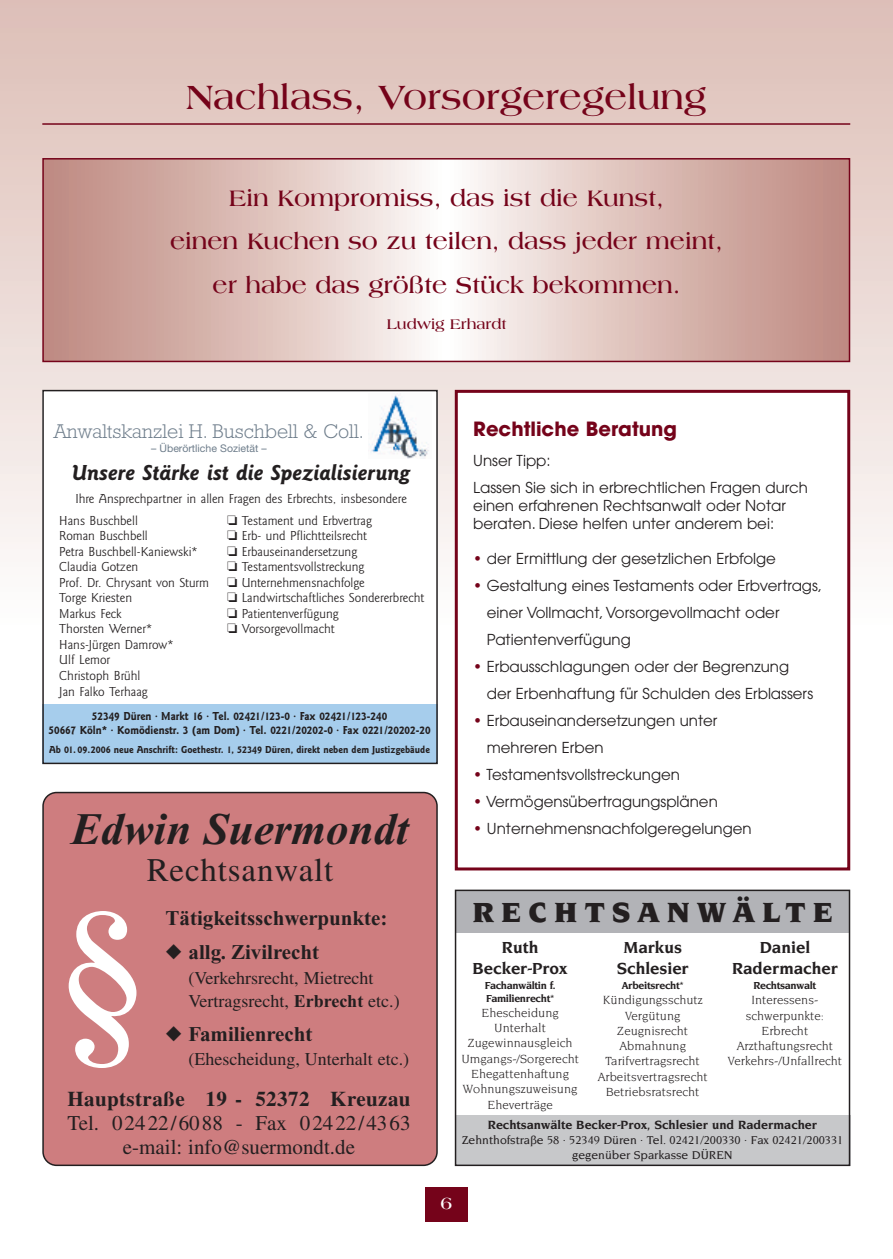
<style>
.page{position:relative;width:893px;height:1259px;background:#fff}
.page>*{position:absolute;margin:0;border:0;box-sizing:border-box;transform-origin:0 0}
.t1{font:190.5px "Times";color:#fff}
.t2{font:italic 700 45px "Times New Roman";color:#231f20}
.t3{font:700 36px "Americana";color:#75031a}
.t4{font:33px "Times";letter-spacing:.025em;color:#231f20}
.t5{font:900 30px "Novarese";letter-spacing:.245em;color:#231f20}
.t6{font:700 24px/43.5px "Americana";color:#75031a;text-align:center}
.t7{font:italic 700 22.5px "Goudy Sans";color:#231f20}
.t8{font:700 21px "Times New Roman";color:#231f20}
.t9{font:21px/24px "Times";color:#231f20;text-align:center}
.t10{font:700 21px "Times";letter-spacing:.02em;color:#231f20}
.t11{font:300 20.1px "Rockwell";color:#6e7d8b}
.t12{font:700 19.5px "Avant Garde";color:#75031a}
.t13{font:18px/23.7px "Times";color:#231f20}
.t14{font:700 18px "Americana";color:#fff}
.t15{font:700 16.5px/20.9px "Novarese Itc T";color:#231f20;text-align:center}
.t16{font:15px/27px "Avant Garde";color:#231f20}
.t17{font:700 15px "Americana";color:#75031a}
.t18{font:13.5px/15.5px "Goudy Sans";color:#231f20}
.t19{font:12.75px/15.3px "Novarese";color:#231f20;text-align:center}
.t20{font:500 12.3px/14.7px "Novarese";color:#231f20;text-align:center}
.t21{font:700 12.3px "Novarese Itc T";color:#231f20}
.t22{font:700 12px/14.5px "Goudy Sans";color:#231f20;text-align:center;scale:.9 1}
.t23{font:700 10.5px "Goudy Sans";letter-spacing:-.005em;color:#231f20;scale:.92 1}
.t24{font:700 10.5px/12.6px "Novarese Itc T";letter-spacing:-.03em;color:#231f20}
.t25{font:10.5px "Helvetica Neue";color:#6e7d8b}
.s1{font-family:"Times New Roman";font-weight:700}
.s2{color:#75031a}
</style>
<div class="page">
<svg style="left:0;top:0;width:892px;height:626px;background:#dec3bc"></svg>
<div style="left:42px;top:390px;width:396px;height:374px;background:#fff"></div>
<div style="left:425px;top:1187px;width:43px;height:34px;background:#75031a"></div>
<div style="left:456px;top:890px;width:392px;height:42px;background:#b2b3b7"></div>
<div style="left:455px;top:1115px;width:395px;height:50px;background:#c7c8ca"></div>
<div style="left:455px;top:889px;width:395px;height:277px;border:2px solid #231f20"></div>
<div style="left:250px;top:159px;width:392px;height:202px;background:#ddc0ba"></div>
<div style="left:266px;top:159px;width:361px;height:202px;background:#e0c5bd"></div>
<div style="left:278px;top:159px;width:337px;height:202px;background:#e2c8c1"></div>
<div style="left:289px;top:159px;width:314px;height:202px;background:#e4ccc5"></div>
<div style="left:305px;top:159px;width:282px;height:202px;background:#e7d0ca"></div>
<div style="left:321px;top:159px;width:251px;height:202px;background:#e9d5d0"></div>
<div style="left:333px;top:159px;width:227px;height:202px;background:#ead8d4"></div>
<div style="left:344px;top:159px;width:204px;height:202px;background:#edddd9"></div>
<div style="left:356px;top:159px;width:180px;height:202px;background:#efe1dd"></div>
<div style="left:368px;top:159px;width:157px;height:202px;background:#f1e4e1"></div>
<div style="left:380px;top:159px;width:133px;height:202px;background:#f3e8e5"></div>
<div style="left:391px;top:159px;width:110px;height:202px;background:#f4ecea"></div>
<div style="left:403px;top:159px;width:86px;height:202px;background:#f7f0ee"></div>
<div style="left:411px;top:159px;width:71px;height:202px;background:#f8f3f2"></div>
<div style="left:423px;top:159px;width:47px;height:202px;background:#fbf8f7"></div>
<div style="left:434px;top:159px;width:24px;height:202px;background:#fdfcfb"></div>
<div style="left:442px;top:159px;width:8px;height:202px;background:#fff"></div>
<div style="left:42px;top:158px;width:808px;height:204px;border:2px solid #75031a"></div>
<div style="left:456px;top:391px;width:393px;height:478px;background:#fff"></div>
<div style="left:455px;top:390px;width:395px;height:480px;border:3px solid #75031a"></div>
<img style="left:368px;top:393px;width:61px;height:65px">
<div style="left:42px;top:704px;width:396px;height:59px;background:#a6cdec"></div>
<div style="left:42px;top:390px;width:396px;height:374px;border:2px solid #231f20"></div>
<div style="left:42px;top:792px;width:396px;height:374px;background:#ce7d7f"></div>
<hr style="left:42px;top:123px;width:808px;height:2px;background:#75031a">
<h3 class="t3" style="left:186px;top:83px;width:522px">Nachlass, Vorsorgeregelung</h3>
<h3 class="t6" style="left:170px;top:178px;width:554px">Ein Kompromiss, das ist die Kunst,<br>einen Kuchen so zu teilen, dass jeder meint, er habe das größte Stück bekommen.</h3>
<p class="t17" style="left:387px;top:318px;width:121px">Ludwig Erhardt</p>
<h3 class="t11" style="left:54px;top:424px;width:312px">Anwaltskanzlei H. Buschbell &amp; Coll.</h3>
<p class="t25" style="left:151px;top:445px;width:117px">– Überörtliche Sozietät –</p>
<h3 class="t7" style="left:72px;top:464px;width:340px">Unsere Stärke ist die Spezialisierung</h3>
<p class="t18" style="left:59px;top:488px;width:349px;line-height:21.9px;text-indent:16px">Ihre Ansprechpartner in allen Fragen des Erbrechts, insbesondere<br>Hans Buschbell</p>
<p class="t18" style="left:227px;top:513px;width:146px">❏ Testament und Erbvertrag</p>
<p class="t18" style="left:59px;top:529px;width:90px">Roman Buschbell</p>
<p class="t18" style="left:227px;top:529px;width:141px">❏ Erb- und Pflichtteilsrecht</p>
<p class="t18" style="left:59px;top:544px;width:140px">Petra Buschbell-Kaniewski*</p>
<p class="t18" style="left:227px;top:544px;width:132px">❏ Erbauseinandersetzung</p>
<p class="t18" style="left:59px;top:560px;width:80px">Claudia Gotzen</p>
<p class="t18" style="left:227px;top:560px;width:139px">❏ Testamentsvollstreckung</p>
<p class="t18" style="left:59px;top:575px;width:151px">Prof. Dr. Chrysant von Sturm</p>
<p class="t18" style="left:227px;top:575px;width:139px">❏ Unternehmensnachfolge</p>
<p class="t18" style="left:59px;top:591px;width:74px">Torge Kriesten</p>
<p class="t18" style="left:227px;top:591px;width:198px">❏ Landwirtschaftliches Sondererbrecht</p>
<p class="t18" style="left:59px;top:606px;width:64px">Markus Feck</p>
<p class="t18" style="left:227px;top:606px;width:113px">❏ Patientenverfügung</p>
<p class="t18" style="left:59px;top:622px;width:95px">Thorsten Werner*</p>
<p class="t18" style="left:227px;top:622px;width:109px">❏ Vorsorgevollmacht</p>
<p class="t18" style="left:59px;top:637px;width:116px">Hans-Jürgen Damrow*<br>Ulf Lemor<br>Christoph Brühl<br>Jan Falko Terhaag</p>
<p class="t22" style="left:49px;top:709px;width:426px">52349 Düren · Markt 16 · Tel. 02421/123-0 · Fax 02421/123-240<br>50667 Köln* · Komödienstr. 3 (am Dom) · Tel. 0221/20202-0 · Fax 0221/20202-20</p>
<p class="t23" style="left:49px;top:745px;width:415px">Ab 01. 09.2006 neue Anschrift: Goethestr. 1, 52349 Düren, direkt neben dem Justizgebäude</p>
<h2 class="t2" style="left:71px;top:813px;width:339px">Edwin Suermondt</h2>
<h3 class="t4" style="left:147px;top:858px;width:188px">Rechtsanwalt</h3>
<h1 class="t1" style="left:55px;top:906px;width:97px">§</h1>
<h3 class="t8" style="left:166px;top:911px;width:223px">Tätigkeitsschwerpunkte:</h3>
<h3 class="t8" style="left:166px;top:945px;width:155px">◆ allg. Zivilrecht</h3>
<p class="t13" style="left:188px;top:967px;width:213px">(Verkehrsrecht, Mietrecht<br>Vertragsrecht, <span class="s1">Erbrecht</span> etc.)</p>
<h3 class="t8" style="left:166px;top:1026px;width:148px">◆ Familienrecht</h3>
<p class="t13" style="left:188px;top:1049px;width:222px">(Ehescheidung, Unterhalt etc.)</p>
<h3 class="t10" style="left:67px;top:1091px;width:345px">Hauptstraße 19 - 52372 Kreuzau</h3>
<h3 class="t9" style="left:67px;top:1113px;width:345px">Tel. 02422/6088 - Fax 02422/4363 e-mail: info@suermondt.de</h3>
<h3 class="t12" style="left:473px;top:421px;width:205px">Rechtliche Beratung</h3>
<p class="t16" style="left:473px;top:449px;width:336px;line-height:26.5px">Unser Tipp:<br>Lassen Sie sich in erbrechtlichen Fragen durch</p>
<p class="t16" style="left:473px;top:498px;width:314px;line-height:18px">einen erfahrenen Rechtsanwalt oder Notar beraten. Diese helfen unter anderem bei:</p>
<p class="t16" style="left:473px;top:547px;width:304px"><span class="s2">•</span> der Ermittlung der gesetzlichen Erbfolge</p>
<p class="t16" style="left:487px;top:574px;width:337px;text-indent:-13px"><span class="s2">•</span> Gestaltung eines Testaments oder Erbvertrags, einer Vollmacht, Vorsorgevollmacht oder<br>Patientenverfügung</p>
<p class="t16" style="left:487px;top:655px;width:328px;text-indent:-13px"><span class="s2">•</span> Erbausschlagungen oder der Begrenzung der Erbenhaftung für Schulden des Erblassers</p>
<p class="t16" style="left:487px;top:709px;width:232px;text-indent:-13px"><span class="s2">•</span> Erbauseinandersetzungen unter mehreren Erben</p>
<p class="t16" style="left:473px;top:763px;width:208px"><span class="s2">•</span> Testamentsvollstreckungen</p>
<p class="t16" style="left:473px;top:790px;width:246px"><span class="s2">•</span> Vermögensübertragungsplänen</p>
<p class="t16" style="left:473px;top:817px;width:280px"><span class="s2">•</span> Unternehmensnachfolgeregelungen</p>
<h3 class="t5" style="left:472px;top:900px;width:362px">RECHTSANWÄLTE</h3>
<p class="t15" style="left:473px;top:938px;width:97px">Ruth<br>Becker-Prox</p>
<p class="t24" style="left:485px;top:980px;width:72px">Fachanwältin f.<br>Familienrecht*</p>
<p class="t19" style="left:461px;top:1006px;width:119px">Ehescheidung<br>Unterhalt<br>Zugewinnausgleich<br>Umgangs-/Sorgerecht<br>Ehegattenhaftung<br>Wohnungszuweisung<br>Eheverträge</p>
<p class="t15" style="left:617px;top:938px;width:73px">Markus<br>Schlesier</p>
<p class="t24" style="left:622px;top:980px;width:63px">Arbeitsrecht*</p>
<p class="t19" style="left:598px;top:993px;width:111px">Kündigungsschutz<br>Vergütung<br>Zeugnisrecht<br>Abmahnung<br>Tarifvertragsrecht<br>Arbeitsvertragsrecht<br>Betriebsratsrecht</p>
<p class="t15" style="left:732px;top:938px;width:107px">Daniel<br>Radermacher</p>
<p class="t24" style="left:754px;top:980px;width:64px">Rechtsanwalt</p>
<p class="t19" style="left:728px;top:993px;width:116px">Interessens&shy;schwerpunkte:<br>Erbrecht<br>Arzthaftungsrecht<br>Verkehrs-/Unfallrecht</p>
<p class="t21" style="left:488px;top:1120px;width:331px">Rechtsanwälte Becker-Prox, Schlesier und Radermacher</p>
<p class="t20" style="left:462px;top:1133px;width:383px">Zehnthofstraße 58 · 52349 Düren · Tel. 02421/200330 · Fax 02421/200331 gegenüber Sparkasse DÜREN</p>
<p class="t14" style="left:440px;top:1196px;width:13px">6</p>
</div>
